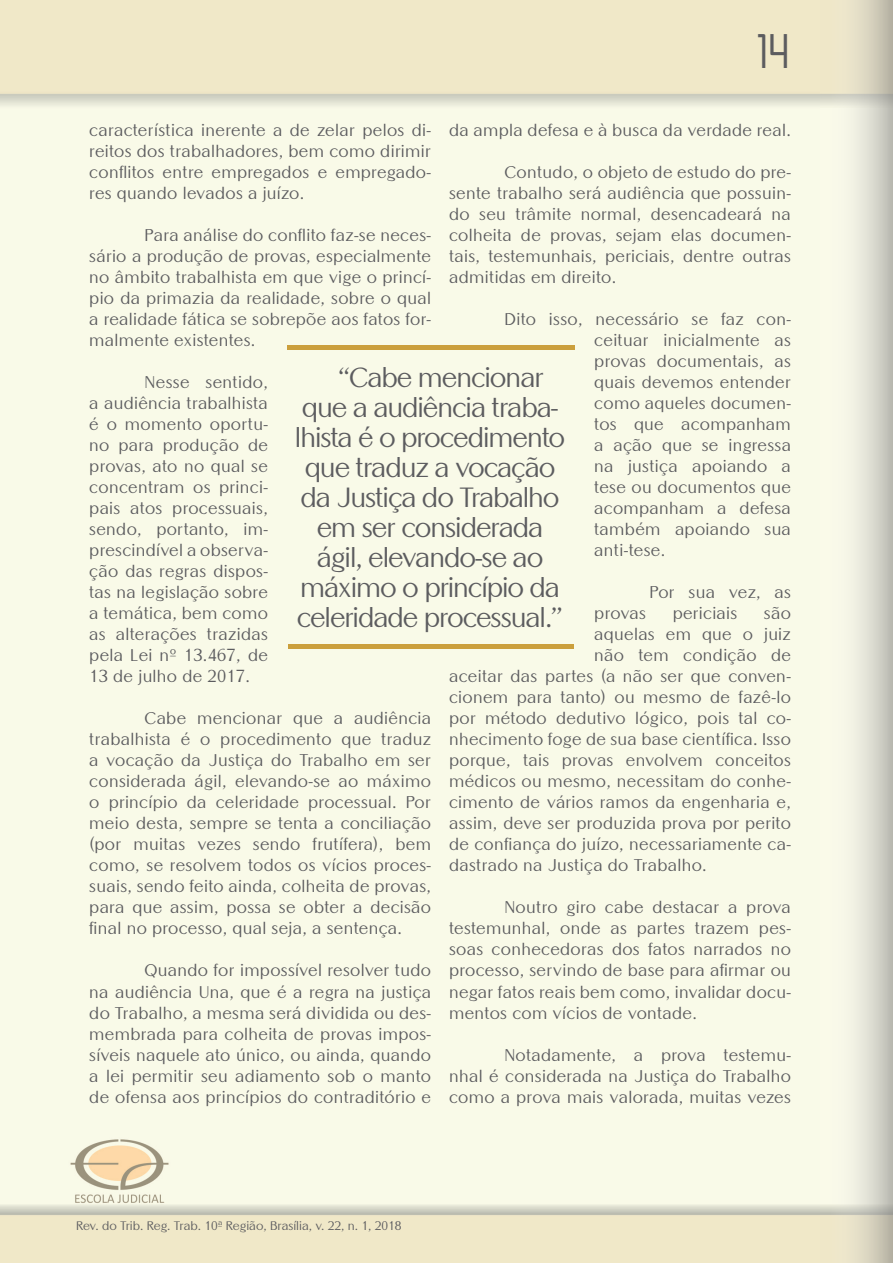
<style>
.page{position:relative;width:893px;height:1263px;background:#fff}
.page>*{position:absolute;margin:0;border:0;box-sizing:border-box;transform-origin:0 0}
.t1{font:49.5px "Zag";color:#5c5c5f}
.TEXTO_GERAL{font:27px "Altrincham";letter-spacing:-.04em;color:#5c5c5f}
.TEXTO_GERAL-2{font:16.5px/21px "Altrincham";letter-spacing:.02em;color:#5c5c5f;text-align:justify}
.t2{font:12px "Altrincham";color:#5c5c5f}
</style>
<div class="page">
<img style="left:0;top:0;width:811px;height:1263px">
<div style="left:287px;top:345px;width:287px;height:5px;background:#cb9f3c"></div>
<hr style="left:289px;top:644px;width:285px;height:4px;background:#cb9f3c">
<p class="t1" style="left:760px;top:24px;width:34px">14</p>
<p class="TEXTO_GERAL-2" style="left:89px;top:120px;width:343px">característica inerente a de zelar pelos di&shy;reitos dos trabalhadores, bem como dirimir conflitos entre empregados e empregado&shy;res quando levados a juízo.</p>
<p class="TEXTO_GERAL-2" style="left:89px;top:225px;width:343px;text-indent:55px">Para análise do conflito faz-se neces&shy;sário a produção de provas, especialmente no âmbito trabalhista em que vige o princí&shy;pio da primazia da realidade, sobre o qual a realidade fática se sobrepõe aos fatos for&shy;malmente existentes.</p>
<p class="TEXTO_GERAL-2" style="left:89px;top:372px;width:180px;text-indent:55px">Nesse sentido, a audiência trabalhista é o momento oportu&shy;no para produção de provas, ato no qual se concentram os princi&shy;pais atos processuais, sendo, portanto, im&shy;prescindível a observa&shy;ção das regras dispos&shy;tas na legislação sobre a temática, bem como as alterações trazidas pela Lei nº 13.467, de 13 de julho de 2017.</p>
<p class="TEXTO_GERAL-2" style="left:89px;top:708px;width:343px;text-indent:55px">Cabe mencionar que a audiência trabalhista é o procedimento que traduz a vocação da Justiça do Trabalho em ser considerada ágil, elevando-se ao máximo o princípio da celeridade processual. Por meio desta, sempre se tenta a conciliação (por muitas vezes sendo frutífera), bem como, se resolvem todos os vícios proces&shy;suais, sendo feito ainda, colheita de provas, para que assim, possa se obter a decisão final no processo, qual seja, a sentença.</p>
<p class="TEXTO_GERAL-2" style="left:89px;top:960px;width:343px;text-indent:55px">Quando for impossível resolver tudo na audiência Una, que é a regra na justiça do Trabalho, a mesma será dividida ou des&shy;membrada para colheita de provas impos&shy;síveis naquele ato único, ou ainda, quando a lei permitir seu adiamento sob o manto de ofensa aos princípios do contraditório e</p>
<p class="TEXTO_GERAL-2" style="left:449px;top:120px;width:343px">da ampla defesa e à busca da verdade real.</p>
<p class="TEXTO_GERAL-2" style="left:449px;top:162px;width:343px;text-indent:55px">Contudo, o objeto de estudo do pre&shy;sente trabalho será audiência que possuin&shy;do seu trâmite normal, desencadeará na colheita de provas, sejam elas documen&shy;tais, testemunhais, periciais, dentre outras admitidas em direito.</p>
<p class="TEXTO_GERAL-2" style="left:594px;top:309px;width:198px;text-indent:-90px">Dito isso, necessário se faz con&shy;ceituar inicialmente as provas documentais, as quais devemos entender como aqueles documen&shy;tos que acompanham a ação que se ingressa na justiça apoiando a tese ou documentos que acompanham a defesa também apoiando sua anti-tese.</p>
<p class="TEXTO_GERAL-2" style="left:650px;top:582px;width:143px">Por sua vez, as</p>
<p class="TEXTO_GERAL-2" style="left:594px;top:603px;width:53px">provas</p>
<p class="TEXTO_GERAL-2" style="left:673px;top:603px;width:66px">periciais</p>
<p class="TEXTO_GERAL-2" style="left:764px;top:603px;width:28px">são</p>
<p class="TEXTO_GERAL-2" style="left:594px;top:624px;width:198px">aquelas em que o juiz</p>
<p class="TEXTO_GERAL-2" style="left:594px;top:645px;width:198px">não tem condição de</p>
<p class="TEXTO_GERAL-2" style="left:449px;top:666px;width:343px">aceitar das partes (a não ser que conven-</p>
<p class="TEXTO_GERAL-2" style="left:449px;top:687px;width:343px">cionem para tanto) ou mesmo de fazê-lo</p>
<p class="TEXTO_GERAL-2" style="left:449px;top:708px;width:343px">por método dedutivo lógico, pois tal co-</p>
<p class="TEXTO_GERAL-2" style="left:449px;top:729px;width:343px">nhecimento foge de sua base científica. Isso</p>
<p class="TEXTO_GERAL-2" style="left:449px;top:750px;width:343px">porque, tais provas envolvem conceitos</p>
<p class="TEXTO_GERAL-2" style="left:449px;top:771px;width:343px">médicos ou mesmo, necessitam do conhe-</p>
<p class="TEXTO_GERAL-2" style="left:449px;top:792px;width:343px">cimento de vários ramos da engenharia e,</p>
<p class="TEXTO_GERAL-2" style="left:449px;top:813px;width:343px">assim, deve ser produzida prova por perito</p>
<p class="TEXTO_GERAL-2" style="left:449px;top:834px;width:343px">de confiança do juízo, necessariamente ca-</p>
<p class="TEXTO_GERAL-2" style="left:449px;top:855px;width:259px">dastrado na Justiça do Trabalho.</p>
<p class="TEXTO_GERAL-2" style="left:449px;top:897px;width:343px;text-indent:55px">Noutro giro cabe destacar a prova testemunhal, onde as partes trazem pes&shy;soas conhecedoras dos fatos narrados no processo, servindo de base para afirmar ou negar fatos reais bem como, invalidar docu&shy;mentos com vícios de vontade.</p>
<p class="TEXTO_GERAL-2" style="left:449px;top:1044px;width:343px;text-indent:55px">Notadamente, a prova testemu&shy;nhal é considerada na Justiça do Trabalho como a prova mais valorada, muitas vezes</p>
<p class="TEXTO_GERAL" style="left:337px;top:361px;width:208px">“Cabe mencionar</p>
<p class="TEXTO_GERAL" style="left:302px;top:391px;width:258px">que a audiência traba-</p>
<p class="TEXTO_GERAL" style="left:295px;top:421px;width:272px">lhista é o procedimento</p>
<p class="TEXTO_GERAL" style="left:305px;top:451px;width:252px">que traduz a vocação</p>
<p class="TEXTO_GERAL" style="left:301px;top:481px;width:261px">da Justiça do Trabalho</p>
<p class="TEXTO_GERAL" style="left:317px;top:511px;width:228px">em ser considerada</p>
<p class="TEXTO_GERAL" style="left:317px;top:541px;width:228px">ágil, elevando-se ao</p>
<p class="TEXTO_GERAL" style="left:300px;top:571px;width:262px">máximo o princípio da</p>
<p class="TEXTO_GERAL" style="left:297px;top:601px;width:268px">celeridade processual.”</p>
<p class="t2" style="left:76px;top:1219px;width:327px">Rev. do Trib. Reg. Trab. 10ª Região, Brasília, v. 22, n. 1, 2018</p>
</div>
